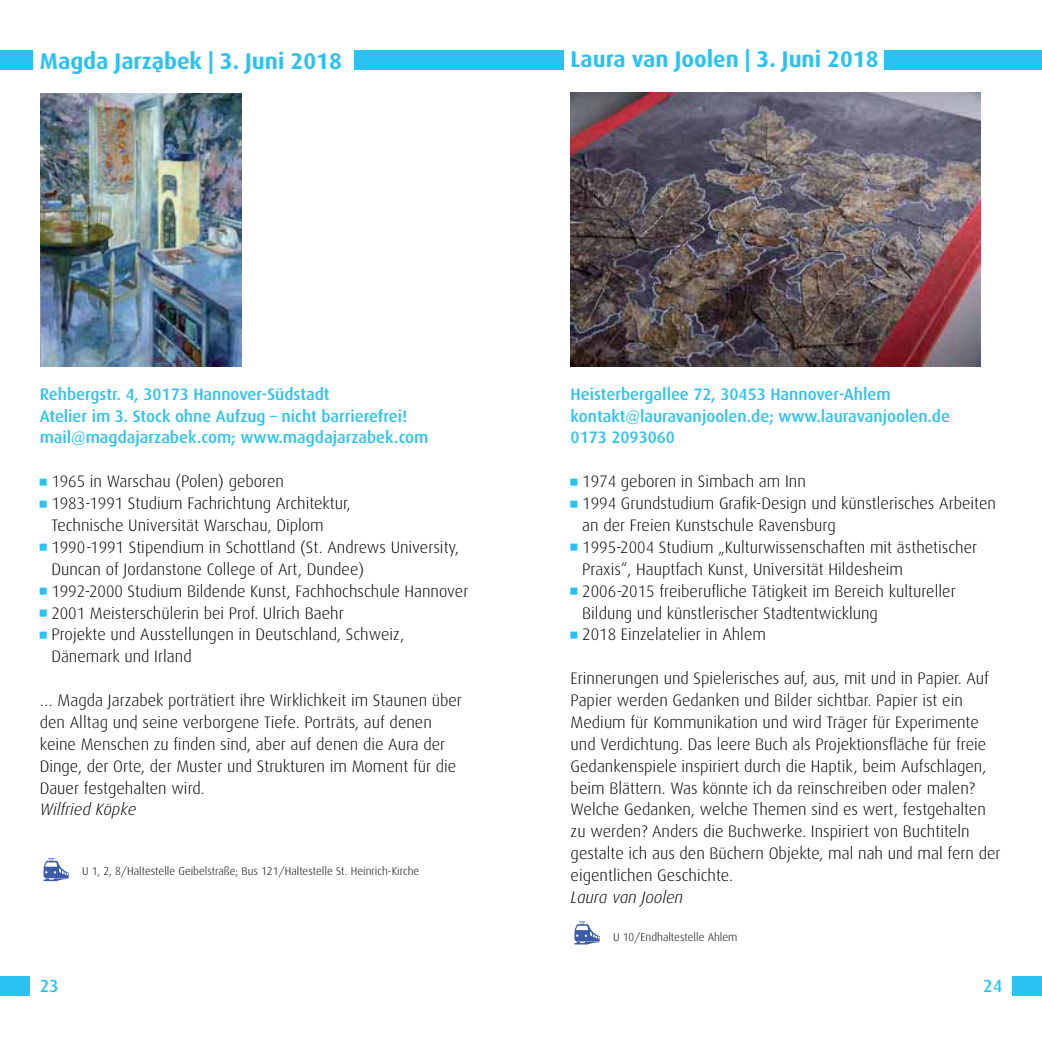
<style>
.page{position:relative;width:1042px;height:1042px;background:#fff}
.page>*{position:absolute;margin:0;border:0;box-sizing:border-box;transform-origin:0 0}
.t1{font:700 22.75px "Dax";color:#2bc2f2}
.t2{font:500 17.5px "Dax";color:#2bc2f2}
.t3{font:300 16.62px/21.9px "Dax";color:#000}
.t4{font:500 16.62px/21.9px "Dax";color:#2bc2f2}
.t5{font:italic 300 16.62px "Dax";color:#000}
.t6{font:300 11.38px "Dax";color:#000}
.t7{font:7px "European Pi One";color:#2bc2f2}
</style>
<div class="page">
<div style="left:0;top:50px;width:32px;height:19px;background:#2bc2f2"></div>
<div style="left:0;top:976px;width:30px;height:19px;background:#2bc2f2"></div>
<div style="left:1012px;top:976px;width:30px;height:19px;background:#2bc2f2"></div>
<div style="left:885px;top:50px;width:157px;height:19px;background:#2bc2f2"></div>
<div style="left:354px;top:50px;width:209px;height:19px;background:#2bc2f2"></div>
<svg style="left:43px;top:858px;width:26px;height:23px"></svg>
<img style="left:40px;top:93px;width:201px;height:274px">
<svg style="left:574px;top:921px;width:25px;height:23px"></svg>
<img style="left:570px;top:93px;width:411px;height:273px">
<h1 class="t1" style="left:40px;top:50px;width:304px">Magda Jarzabek | 3. Juni 2018</h1>
<h1 class="t1" style="left:570px;top:48px;width:309px">Laura van Joolen | 3. Juni 2018</h1>
<h1 class="t1" style="left:155px;top:49px;width:7px">˛</h1>
<p class="t4" style="left:40px;top:384px;width:390px">Rehbergstr. 4, 30173 Hannover-Südstadt<br>Atelier im 3. Stock ohne Aufzug – nicht barrierefrei! mail@magdajarzabek.com; www.magdajarzabek.com</p>
<p class="t7" style="left:40px;top:478px;width:8px">-</p>
<p class="t3" style="left:51px;top:471px;width:234px">1965 in Warschau (Polen) geboren</p>
<p class="t7" style="left:40px;top:500px;width:8px">-</p>
<p class="t3" style="left:51px;top:493px;width:301px">1983-1991 Studium Fachrichtung Architektur,<br>Technische Universität Warschau, Diplom</p>
<p class="t7" style="left:40px;top:544px;width:8px">-</p>
<p class="t3" style="left:51px;top:537px;width:409px">1990-1991 Stipendium in Schottland (St. Andrews University,<br>Duncan of Jordanstone College of Art, Dundee)</p>
<p class="t7" style="left:40px;top:587px;width:8px">-</p>
<p class="t3" style="left:51px;top:581px;width:418px">1992-2000 Studium Bildende Kunst, Fachhochschule Hannover</p>
<p class="t7" style="left:40px;top:609px;width:8px">-</p>
<p class="t3" style="left:51px;top:603px;width:294px">2001 Meisterschülerin bei Prof. Ulrich Baehr</p>
<p class="t7" style="left:40px;top:631px;width:8px">-</p>
<p class="t3" style="left:51px;top:624px;width:354px">Projekte und Ausstellungen in Deutschland, Schweiz,<br>Dänemark und Irland</p>
<p class="t3" style="left:40px;top:690px;width:424px">… Magda Jarzabek porträtiert ihre Wirklichkeit im Staunen über den Alltag und seine verborgene Tiefe. Porträts, auf denen keine Menschen zu finden sind, aber auf denen die Aura der Dinge, der Orte, der Muster und Strukturen im Moment für die Dauer festgehalten wird.</p>
<p class="t5" style="left:40px;top:801px;width:98px">Wilfried Köpke</p>
<p class="t6" style="left:134px;top:718px;width:3px">˛</p>
<p class="t6" style="left:82px;top:865px;width:339px">U 1, 2, 8/Haltestelle Geibelstraße; Bus 121/Haltestelle St. Heinrich-Kirche</p>
<p class="t4" style="left:570px;top:384px;width:381px">Heisterbergallee 72, 30453 Hannover-Ahlem kontakt@lauravanjoolen.de; www.lauravanjoolen.de<br>0173 2093060</p>
<p class="t7" style="left:570px;top:478px;width:8px">-</p>
<p class="t3" style="left:582px;top:471px;width:225px">1974 geboren in Simbach am Inn</p>
<p class="t7" style="left:570px;top:500px;width:8px">-</p>
<p class="t3" style="left:582px;top:493px;width:415px">1994 Grundstudium Grafik-Design und künstlerisches Arbeiten an der Freien Kunstschule Ravensburg</p>
<p class="t7" style="left:570px;top:544px;width:8px">-</p>
<p class="t3" style="left:582px;top:537px;width:396px">1995-2004 Studium „Kulturwissenschaften mit ästhetischer<br>Praxis“, Hauptfach Kunst, Universität Hildesheim</p>
<p class="t7" style="left:570px;top:587px;width:8px">-</p>
<p class="t3" style="left:582px;top:581px;width:375px">2006-2015 freiberufliche Tätigkeit im Bereich kultureller<br>Bildung und künstlerischer Stadtentwicklung</p>
<p class="t7" style="left:570px;top:631px;width:8px">-</p>
<p class="t3" style="left:582px;top:624px;width:185px">2018 Einzelatelier in Ahlem</p>
<p class="t3" style="left:570px;top:668px;width:431px">Erinnerungen und Spielerisches auf, aus, mit und in Papier. Auf Papier werden Gedanken und Bilder sichtbar. Papier ist ein Medium für Kommunikation und wird Träger für Experimente und Verdichtung. Das leere Buch als Projektionsfläche für freie Gedankenspiele inspiriert durch die Haptik, beim Aufschlagen, beim Blättern. Was könnte ich da reinschreiben oder malen?<br>Welche Gedanken, welche Themen sind es wert, festgehalten zu werden? Anders die Buchwerke. Inspiriert von Buchtiteln gestalte ich aus den Büchern Objekte, mal nah und mal fern der eigentlichen Geschichte.</p>
<p class="t5" style="left:570px;top:889px;width:114px">Laura van Joolen</p>
<p class="t6" style="left:613px;top:931px;width:126px">U 10/Endhaltestelle Ahlem</p>
<p class="t2" style="left:40px;top:977px;width:21px">23</p>
<p class="t2" style="left:983px;top:977px;width:21px">24</p>
</div>
